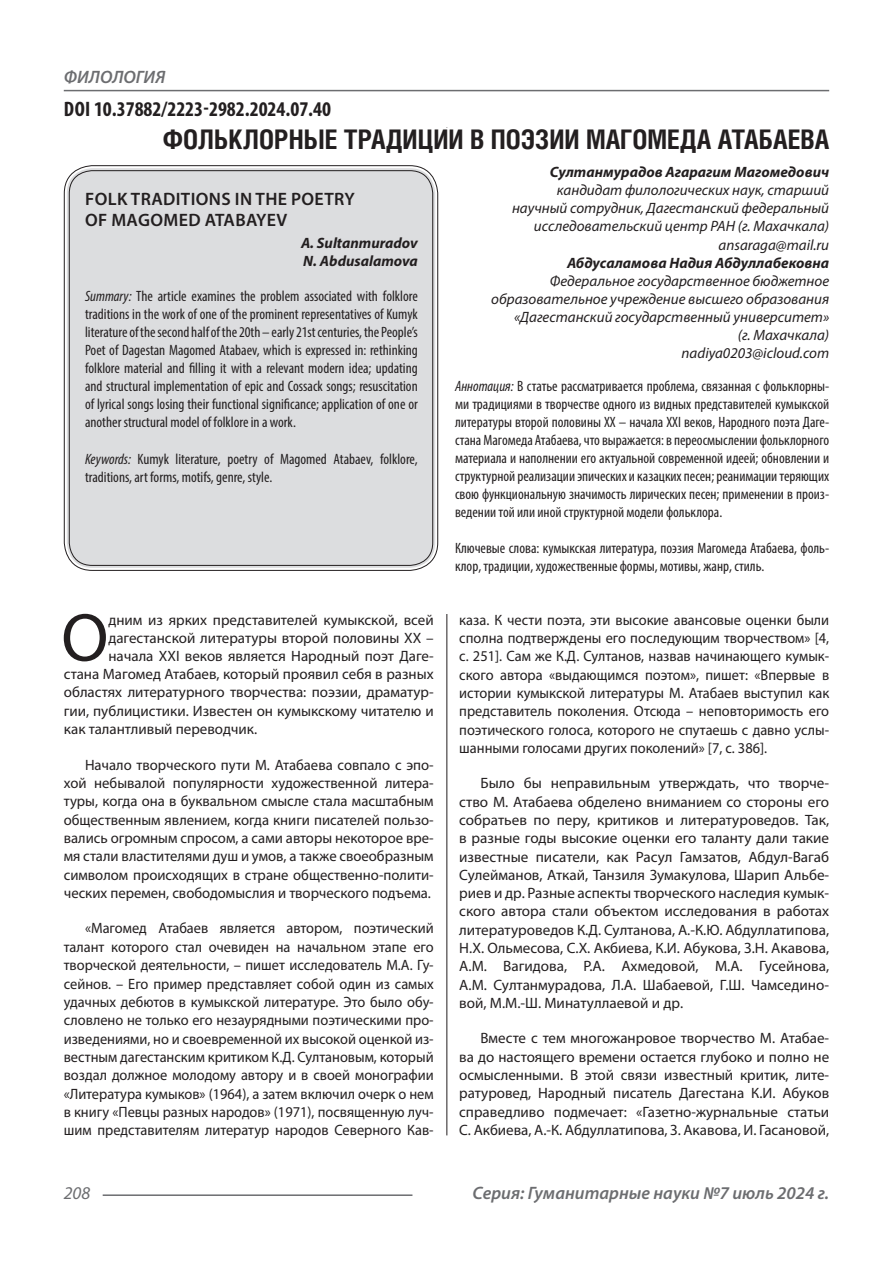
<style>
.page{position:relative;width:893px;height:1263px;background:#fff}
.page>*{position:absolute;margin:0;border:0;box-sizing:border-box;transform-origin:0 0}
.Статья_текст_первый{font:68.4px "Myriad Pro";color:#231f20}
.Статья_название{font:700 27px "Helios Cond C";color:#231f20}
.ДОИ{font:700 condensed 21px "Myriad Pro";color:#231f20}
.t1{font:italic 600 18px "Myriad Pro";color:#6c6d70}
.Статья_название_англ{font:600 18px "Myriad Pro";letter-spacing:.02em;color:#231f20}
.t2{font:italic 18px "Myriad Pro";color:#6c6d70}
.Статья_текст{font:15px/18.3px "Myriad Pro";color:#231f20;text-align:justify}
.Статья_текст-2{font:15px/18.3px "Myriad Pro";color:#231f20;text-align:justify;scale:.96 1}
.Статья_аннотация_тек{font:condensed 15px/18px "Myriad Pro";color:#231f20;text-align:justify}
.Статья_аннотация_анг{font:condensed 15px/18px "Myriad Pro";color:#231f20;text-align:justify}
.Статья_текст_первый-2{font:15px "Myriad Pro";color:#231f20}
.Статья_автор_инфо{font:italic 15px/18px "Myriad Pro";color:#231f20;text-align:right}
.Статья_автор_фио_рус{font:italic 700 15px "Myriad Pro";color:#231f20}
.Статья_автор_англ{font:italic 700 15px "Myriad Pro";color:#231f20}
.s1{font-style:italic}
</style>
<div class="page">
<hr style="left:446px;top:128px;width:1px;height:1007px;background:#231f20">
<hr style="left:103px;top:1194px;width:309px;height:2px;background:#6c6d70">
<hr style="left:64px;top:90px;width:765px;height:1px;background:#6c6d70">
<div style="left:67px;top:168px;width:368px;height:400px;background:#dcdddf;border-radius:26px"></div>
<p class="t1" style="left:64px;top:66px;width:103px">ФИЛОЛОГИЯ</p>
<p class="ДОИ" style="left:64px;top:96px;width:269px">DOI 10.37882/2223-2982.2024.07.40</p>
<p class="Статья_название" style="left:163px;top:124px;width:668px">ФОЛЬКЛОРНЫЕ ТРАДИЦИИ В ПОЭЗИИ МАГОМЕДА АТАБАЕВА</p>
<p class="Статья_автор_фио_рус" style="left:550px;top:163px;width:281px">Султанмурадов Агарагим Магомедович</p>
<p class="Статья_автор_инфо" style="left:512px;top:181px;width:319px">кандидат филологических наук, старший научный сотрудник, Дагестанский федеральный исследовательский центр РАН (г. Махачкала)</p>
<p class="Статья_автор_инфо" style="left:719px;top:235px;width:112px">ansaraga@mail.ru</p>
<p class="Статья_автор_фио_рус" style="left:567px;top:253px;width:264px">Абдусаламова Надия Абдуллабековна</p>
<p class="Статья_автор_инфо" style="left:491px;top:271px;width:339px">Федеральное государственное бюджетное образовательное учреждение высшего образования «Дагестанский государственный университет»</p>
<p class="Статья_автор_инфо" style="left:738px;top:325px;width:93px">(г. Махачкала)</p>
<p class="Статья_автор_инфо" style="left:682px;top:343px;width:149px">nadiya0203@icloud.com</p>
<p class="Статья_аннотация_тек" style="left:455px;top:377px;width:376px"><span class="s1">Аннотация:</span> В статье рассматривается проблема, связанная с фольклорны&shy;ми традициями в творчестве одного из видных представителей кумыкской литературы второй половины ХХ – начала ХХI веков, Народного поэта Даге&shy;стана Магомеда Атабаева, что выражается: в переосмыслении фольклорного материала и наполнении его актуальной современной идеей; обновлении и структурной реализации эпических и казацких песен; реанимации теряющих свою функциональную значимость лирических песен; применении в произ&shy;ведении той или иной структурной модели фольклора.</p>
<p class="Статья_аннотация_тек" style="left:455px;top:539px;width:376px">Ключевые слова: кумыкская литература, поэзия Магомеда Атабаева, фоль&shy;клор, традиции, художественные формы, мотивы, жанр, стиль.</p>
<p class="Статья_название_англ" style="left:85px;top:187px;width:271px">FOLK TRADITIONS IN THE POETRY</p>
<p class="Статья_название_англ" style="left:85px;top:209px;width:204px">OF MAGOMED ATABAYEV</p>
<p class="Статья_автор_англ" style="left:301px;top:233px;width:118px">A. Sultanmuradov</p>
<p class="Статья_автор_англ" style="left:303px;top:251px;width:116px">N. Abdusalamova</p>
<p class="Статья_аннотация_анг" style="left:85px;top:287px;width:334px"><span class="s1">Summary:</span> The article examines the problem associated with folklore traditions in the work of one of the prominent representatives of Kumyk literature of the second half of the 20th – early 21st centuries, the People’s Poet of Dagestan Magomed Atabaev, which is expressed in: rethinking folklore material and filling it with a relevant modern idea; updating and structural implementation of epic and Cossack songs; resuscitation of lyrical songs losing their functional significance; application of one or another structural model of folklore in a work.</p>
<p class="Статья_аннотация_анг" style="left:85px;top:449px;width:334px"><span class="s1">Keywords:</span> Kumyk literature, poetry of Magomed Atabaev, folklore, traditions, art forms, motifs, genre, style.</p>
<p class="Статья_текст_первый" style="left:61px;top:595px;width:49px">О</p>
<p class="Статья_текст_первый-2" style="left:108px;top:610px;width:327px">дним из ярких представителей кумыкской, всей</p>
<p class="Статья_текст_первый-2" style="left:108px;top:628px;width:327px">дагестанской литературы второй половины ХХ –</p>
<p class="Статья_текст_первый-2" style="left:108px;top:646px;width:327px">начала ХХI веков является Народный поэт Даге-</p>
<p class="Статья_текст_первый-2" style="left:64px;top:665px;width:371px">стана Магомед Атабаев, который проявил себя в разных</p>
<p class="Статья_текст_первый-2" style="left:64px;top:683px;width:371px">областях литературного творчества: поэзии, драматур-</p>
<p class="Статья_текст_первый-2" style="left:64px;top:701px;width:371px">гии, публицистики. Известен он кумыкскому читателю и</p>
<p class="Статья_текст_первый-2" style="left:64px;top:720px;width:195px">как талантливый переводчик.</p>
<p class="Статья_текст" style="left:64px;top:755px;width:371px;text-indent:21px">Начало творческого пути М. Атабаева совпало с эпо&shy;хой небывалой популярности художественной литера&shy;туры, когда она в буквальном смысле стала масштабным общественным явлением, когда книги писателей пользо&shy;вались огромным спросом, а сами авторы некоторое вре&shy;мя стали властителями душ и умов, а также своеобразным символом происходящих в стране общественно-полити&shy;ческих перемен, свободомыслия и творческого подъема.</p>
<p class="Статья_текст-2" style="left:64px;top:919px;width:387px;text-indent:21px">«Магомед Атабаев является автором, поэтический талант которого стал очевиден на начальном этапе его творческой деятельности, – пишет исследователь М.А. Гу&shy;сейнов. – Его пример представляет собой один из самых удачных дебютов в кумыкской литературе. Это было обу&shy;словлено не только его незаурядными поэтическими про&shy;изведениями, но и своевременной их высокой оценкой из&shy;вестным дагестанским критиком К.Д. Султановым, который воздал должное молодому автору и в своей монографии «Литература кумыков» (1964), а затем включил очерк о нем в книгу «Певцы разных народов» (1971), посвященную луч&shy;шим представителям литератур народов Северного Кав-</p>
<p class="Статья_текст-2" style="left:459px;top:610px;width:387px">каза. К чести поэта, эти высокие авансовые оценки были сполна подтверждены его последующим творчеством» [4, с. 251]. Сам же К.Д. Султанов, назвав начинающего кумык&shy;ского автора «выдающимся поэтом», пишет: «Впервые в истории кумыкской литературы М. Атабаев выступил как представитель поколения. Отсюда – неповторимость его поэтического голоса, которого не спутаешь с давно услы&shy;шанными голосами других поколений» [7, с. 386].</p>
<p class="Статья_текст" style="left:459px;top:774px;width:371px;text-indent:21px">Было бы неправильным утверждать, что творче&shy;ство М. Атабаева обделено вниманием со стороны его собратьев по перу, критиков и литературоведов. Так, в разные годы высокие оценки его таланту дали такие известные писатели, как Расул Гамзатов, Абдул-Вагаб Сулейманов, Аткай, Танзиля Зумакулова, Шарип Альбе&shy;риев и др. Разные аспекты творческого наследия кумык&shy;ского автора стали объектом исследования в работах литературоведов К.Д. Султанова, А.-К.Ю. Абдуллатипова, Н.Х. Ольмесова, С.Х. Акбиева, К.И. Абукова, З.Н. Акавова, А.М. Вагидова, Р.А. Ахмедовой, М.А. Гусейнова, А.М. Султанмурадова, Л.А. Шабаевой, Г.Ш. Чамседино&shy;вой, М.М.-Ш. Минатуллаевой и др.</p>
<p class="Статья_текст" style="left:459px;top:1029px;width:371px;text-indent:21px">Вместе с тем многожанровое творчество М. Атабае&shy;ва до настоящего времени остается глубоко и полно не осмысленными. В этой связи известный критик, лите&shy;ратуровед, Народный писатель Дагестана К.И. Абуков справедливо подмечает: «Газетно-журнальные статьи С. Акбиева, А.-К. Абдуллатипова, З. Акавова, И. Гасановой,</p>
<p class="t2" style="left:64px;top:1182px;width:28px">208</p>
<p class="t1" style="left:473px;top:1182px;width:358px">Серия: Гуманитарные науки №7 июль 2024 г.</p>
</div>
